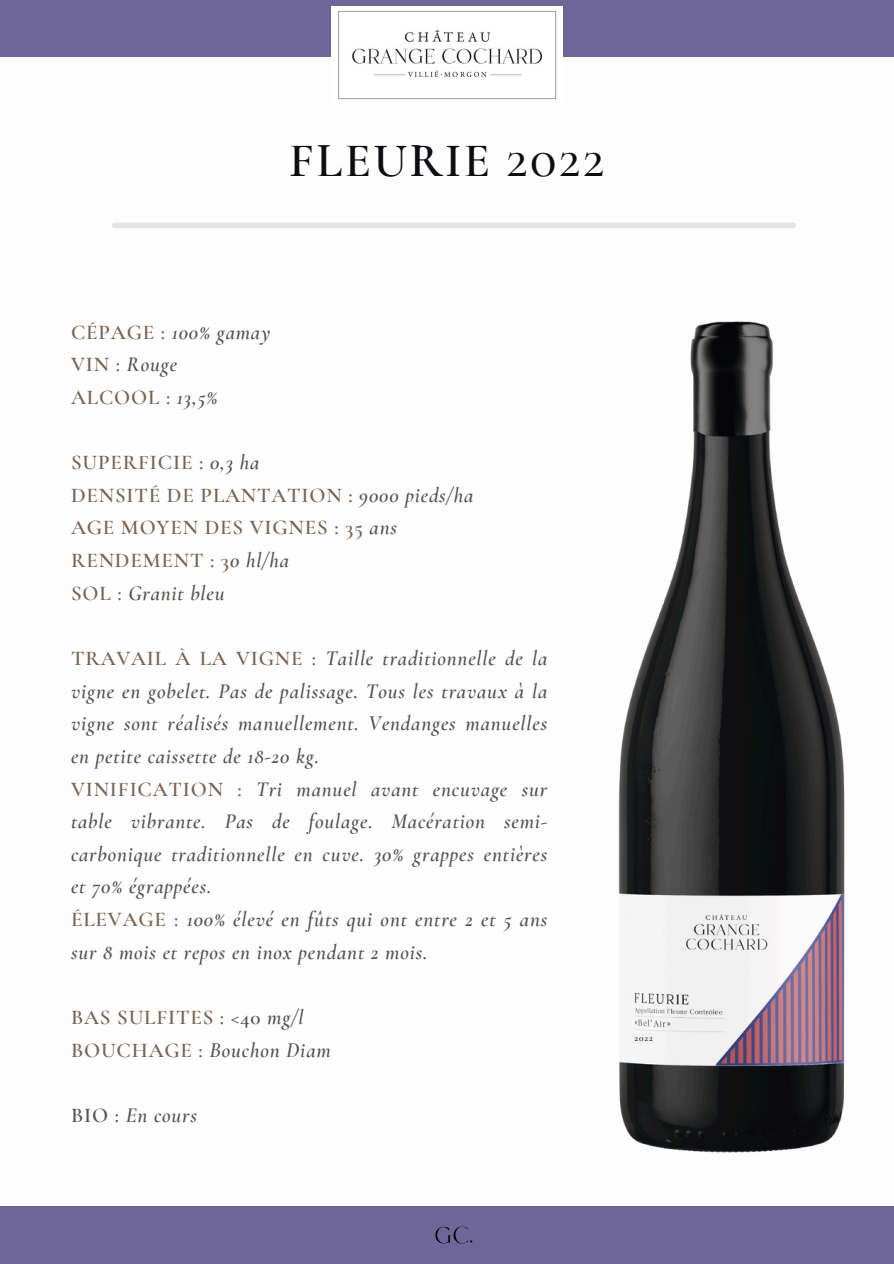
<style>
.page{position:relative;width:894px;height:1264px;background:#fff}
.page>*{position:absolute;margin:0;border:0;box-sizing:border-box;transform-origin:0 0}
.t1{font:600 48px "Cormorant SC";letter-spacing:.05em;color:#0d0d11}
.t2{font:italic 600 21px/32.7px "Cormorant Garamond";letter-spacing:.04em;color:#555350}
.t3{font:600 21px/32.7px "Cormorant Garamond";letter-spacing:.04em;color:#796352}
.t4{font:500 9.3px "Cormorant Garamond";color:#000}
.s1{font-weight:500}
.s2{font-style:normal;color:#796352}
.s3{font-style:italic;color:#555350}
.s4{color:#555350}
.s5{font-style:normal}
</style>
<div class="page">
<div style="left:0;top:0;width:893px;height:57px;background:#6e6598"></div>
<img style="left:331px;top:7px;width:231px;height:93px">
<div style="left:0;top:1206px;width:893px;height:57px;background:#6e6598"></div>
<img style="left:435px;top:1226px;width:38px;height:18px">
<div style="left:114px;top:222px;width:679px;height:6px;background:#e4e4e4"></div>
<img style="left:618px;top:321px;width:227px;height:832px">
<div style="left:632px;top:1033px;width:21px;height:10px;background:#f1f1f2"></div>
<p class="t1" style="left:289px;top:132px;width:316px">FLEURIE <span class="s1">2022</span></p>
<h1 class="t2" style="left:71px;top:315px;width:201px"><span class="s2">CÉPAGE :</span> 100% gamay</h1>
<p class="t3" style="left:71px;top:348px;width:148px">VIN : <span class="s3">Rouge<br></span>ALCOOL : <span class="s3">13,5%</span></p>
<h2 class="t3" style="left:71px;top:446px;width:404px">SUPERFICIE : <span class="s3">0,3 ha<br></span>DENSITÉ DE PLANTATION : <span class="s3">9000 pieds/ha<br></span>AGE MOYEN DES VIGNES : 35 <span class="s3">ans<br></span>RENDEMENT : 3<span class="s3">0 hl/ha<br></span>SOL : <span class="s3">Granit bleu</span></h2>
<h2 class="t2" style="left:71px;top:642px;width:477px"><span class="s2">TRAVAIL À LA VIGNE :</span> Taille traditionnelle de la vigne en gobelet. Pas de palissage. Tous les travaux à la vigne sont réalisés manuellement. Vendanges manuelles en petite caissette de 18-20 kg.<br><span class="s2">VINIFICATION :</span> Tri manuel avant encuvage sur table vibrante. Pas de foulage. Macération semi&shy;carbonique traditionnelle en cuve. 30% grappes entières et 70% égrappées.<br><span class="s2">ÉLEVAGE :</span> 100% élevé en fûts qui ont entre 2 et 5 ans sur 8 mois et repos en inox pendant 2 mois.</h2>
<h2 class="t3" style="left:71px;top:1000px;width:261px">BAS SULFITES : <span class="s4">&lt;40</span> <span class="s3">mg/l<br></span>BOUCHAGE : <span class="s3">Bouchon Diam</span></h2>
<h2 class="t2" style="left:71px;top:1098px;width:127px"><span class="s5">BIO :</span> En cours</h2>
<p class="t4" style="left:634px;top:1032px;width:20px">2022</p>
</div>
